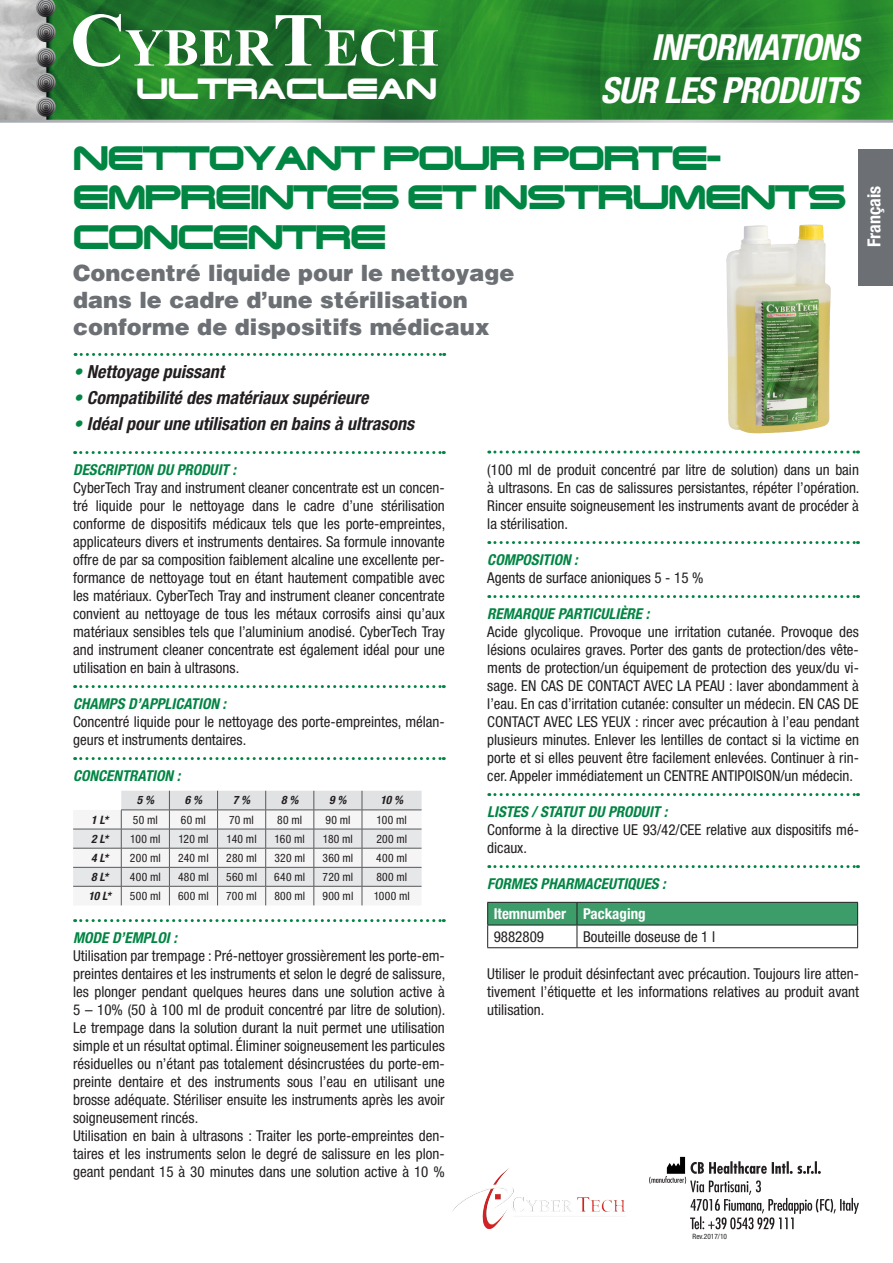
<style>
.page{position:relative;width:893px;height:1263px;background:#fff}
.page>*{position:absolute;margin:0;border:0;box-sizing:border-box;transform-origin:0 0}
.t1{font:700 53.25px "Times New Roman";color:#fff}
.t2{font:italic 700 condensed 36px/43.2px "Helvetica Neue LTW1 G";letter-spacing:-.025em;color:#fff;text-align:right}
.t3{font:33px/39.6px "Jeepjeep";letter-spacing:-.025em;color:#008543}
.t4{font:28.5px "Jeepjeep";color:#fff}
.t5{font:900 22.5px/27px "Helvetica LT";color:#6c7074}
.t6{font:italic 700 condensed 18px "Helvetica Neue LTW1 G";color:#231f20}
.t7{font:700 condensed 18px "Helvetica Neue LTW1 G";color:#fff}
.t8{font:condensed 15px/18px "Helvetica Neue LTW1 G";color:#231f20;text-align:justify}
.t9{font:italic 700 condensed 15px "Helvetica Neue LTW1 G";color:#008543}
.t10{font:700 condensed 15px "Helvetica Neue LTW1 G";color:#fff}
.t11{font:condensed 11.55px "Helvetica Neue LTW1 G";letter-spacing:.02em;color:#231f20}
.t12{font:italic 700 condensed 11.55px "Helvetica Neue LTW1 G";color:#231f20}
.t13{font:condensed 7.35px "Helvetica Neue LTW1 G";color:#231f20}
.s1{font-size:76.05px}
.s2{color:#008543}
</style>
<div class="page">
<svg style="left:0;top:0;width:893px;height:123px;background:#2f8337"></svg>
<svg style="left:649px;top:1161px;width:210px;height:68px"></svg>
<img style="left:667px;top:1156px;width:18px;height:18px">
<img style="left:486px;top:1168px;width:23px;height:22px">
<div style="left:859px;top:149px;width:34px;height:136px;background:#6c7074"></div>
<svg style="left:75px;top:451px;width:369px;height:3px"></svg>
<svg style="left:75px;top:685px;width:369px;height:3px"></svg>
<svg style="left:75px;top:757px;width:369px;height:3px"></svg>
<svg style="left:75px;top:919px;width:369px;height:3px"></svg>
<svg style="left:489px;top:541px;width:369px;height:3px"></svg>
<svg style="left:489px;top:595px;width:369px;height:3px"></svg>
<svg style="left:489px;top:793px;width:369px;height:3px"></svg>
<svg style="left:489px;top:865px;width:369px;height:3px"></svg>
<svg style="left:489px;top:450px;width:369px;height:3px"></svg>
<svg style="left:75px;top:353px;width:370px;height:3px"></svg>
<hr style="left:487px;top:947px;width:90px;height:1px;background:#231f20">
<hr style="left:577px;top:947px;width:281px;height:1px;background:#231f20">
<svg style="left:487px;top:902px;width:371px;height:45px"></svg>
<svg style="left:73px;top:791px;width:349px;height:114px"></svg>
<hr style="left:73px;top:829px;width:48px;height:1px;background:#57585a">
<hr style="left:121px;top:829px;width:48px;height:1px;background:#57585a">
<hr style="left:169px;top:829px;width:49px;height:1px;background:#57585a">
<hr style="left:218px;top:829px;width:48px;height:1px;background:#57585a">
<hr style="left:266px;top:829px;width:48px;height:1px;background:#57585a">
<hr style="left:314px;top:829px;width:48px;height:1px;background:#57585a">
<hr style="left:362px;top:829px;width:60px;height:1px;background:#57585a">
<img style="left:726px;top:224px;width:86px;height:209px">
<h1 class="t1" style="left:70px;top:11px;width:370px"><span class="s1">C</span>YBER<span class="s1">T</span>ECH</h1>
<h3 class="t4" style="left:136px;top:66px;width:302px">ULTRACLEAN</h3>
<h2 class="t2" style="left:601px;top:26px;width:260px">INFORMATIONS<br>SUR LES PRODUITS</h2>
<h3 class="t3" style="left:73px;top:136px;width:775px">NETTOYANT POUR PORTE-<br>EMPREINTES ET INSTRUMENTS<br>CONCENTRE</h3>
<h3 class="t5" style="left:73px;top:259px;width:443px">Concentré liquide pour le nettoyage dans le cadre d’une stérilisation conforme de dispositifs médicaux</h3>
<p class="t6" style="left:74px;top:361px;width:152px"><span class="s2">•</span> Nettoyage puissant</p>
<p class="t6" style="left:74px;top:387px;width:297px"><span class="s2">•</span> Compatibilité des matériaux supérieure</p>
<p class="t6" style="left:74px;top:413px;width:342px"><span class="s2">•</span> Idéal pour une utilisation en bains à ultrasons</p>
<p class="t7" style="left:863px;top:247px;width:62px;rotate:-90deg">Français</p>
<p class="t9" style="left:73px;top:461px;width:164px">DESCRIPTION DU PRODUIT :</p>
<p class="t8" style="left:73px;top:479px;width:374px">CyberTech Tray and instrument cleaner concentrate est un concen&shy;tré liquide pour le nettoyage dans le cadre d’une stérilisation conforme de dispositifs médicaux tels que les porte-empreintes, applicateurs divers et instruments dentaires. Sa formule innovante offre de par sa composition faiblement alcaline une excellente per&shy;formance de nettoyage tout en étant hautement compatible avec les matériaux. CyberTech Tray and instrument cleaner concentrate convient au nettoyage de tous les métaux corrosifs ainsi qu’aux matériaux sensibles tels que l’aluminium anodisé. CyberTech Tray and instrument cleaner concentrate est également idéal pour une utilisation en bain à ultrasons.</p>
<p class="t9" style="left:73px;top:695px;width:155px">CHAMPS D’APPLICATION :</p>
<p class="t8" style="left:73px;top:713px;width:373px">Concentré liquide pour le nettoyage des porte-empreintes, mélan&shy;geurs et instruments dentaires.</p>
<p class="t9" style="left:73px;top:767px;width:109px">CONCENTRATION :</p>
<p class="t12" style="left:137px;top:793px;width:19px">5 %</p>
<p class="t12" style="left:185px;top:793px;width:19px">6 %</p>
<p class="t12" style="left:233px;top:793px;width:19px">7 %</p>
<p class="t12" style="left:281px;top:793px;width:19px">8 %</p>
<p class="t12" style="left:329px;top:793px;width:19px">9 %</p>
<p class="t12" style="left:380px;top:793px;width:24px">10 %</p>
<p class="t12" style="left:91px;top:812px;width:19px">1 L*</p>
<p class="t11" style="left:133px;top:813px;width:26px">50 ml</p>
<p class="t11" style="left:181px;top:813px;width:26px">60 ml</p>
<p class="t11" style="left:229px;top:813px;width:26px">70 ml</p>
<p class="t11" style="left:277px;top:813px;width:26px">80 ml</p>
<p class="t11" style="left:325px;top:813px;width:26px">90 ml</p>
<p class="t11" style="left:377px;top:813px;width:32px">100 ml</p>
<p class="t12" style="left:91px;top:832px;width:19px">2 L*</p>
<p class="t11" style="left:130px;top:832px;width:32px">100 ml</p>
<p class="t11" style="left:178px;top:832px;width:31px">120 ml</p>
<p class="t11" style="left:227px;top:832px;width:32px">140 ml</p>
<p class="t11" style="left:275px;top:832px;width:32px">160 ml</p>
<p class="t11" style="left:323px;top:832px;width:32px">180 ml</p>
<p class="t11" style="left:376px;top:832px;width:32px">200 ml</p>
<p class="t12" style="left:91px;top:851px;width:19px">4 L*</p>
<p class="t11" style="left:130px;top:851px;width:32px">200 ml</p>
<p class="t11" style="left:178px;top:851px;width:32px">240 ml</p>
<p class="t11" style="left:226px;top:851px;width:32px">280 ml</p>
<p class="t11" style="left:274px;top:851px;width:32px">320 ml</p>
<p class="t11" style="left:322px;top:851px;width:32px">360 ml</p>
<p class="t11" style="left:376px;top:851px;width:32px">400 ml</p>
<p class="t12" style="left:91px;top:870px;width:19px">8 L*</p>
<p class="t11" style="left:130px;top:870px;width:32px">400 ml</p>
<p class="t11" style="left:178px;top:870px;width:32px">480 ml</p>
<p class="t11" style="left:226px;top:870px;width:32px">560 ml</p>
<p class="t11" style="left:274px;top:870px;width:32px">640 ml</p>
<p class="t11" style="left:323px;top:870px;width:32px">720 ml</p>
<p class="t11" style="left:376px;top:870px;width:32px">800 ml</p>
<p class="t12" style="left:89px;top:889px;width:24px">10 L*</p>
<p class="t11" style="left:130px;top:889px;width:32px">500 ml</p>
<p class="t11" style="left:178px;top:889px;width:32px">600 ml</p>
<p class="t11" style="left:226px;top:889px;width:32px">700 ml</p>
<p class="t11" style="left:274px;top:889px;width:32px">800 ml</p>
<p class="t11" style="left:322px;top:889px;width:32px">900 ml</p>
<p class="t11" style="left:374px;top:889px;width:38px">1000 ml</p>
<p class="t9" style="left:73px;top:929px;width:105px">MODE D’EMPLOI :</p>
<p class="t8" style="left:73px;top:947px;width:374px;text-align:left">Utilisation par trempage : Pré-nettoyer grossièrement les porte-em&shy;preintes dentaires et les instruments et selon le degré de salissure, les plonger pendant quelques heures dans une solution active à 5 – 10% (50 à 100 ml de produit concentré par litre de solution).<br>Le trempage dans la solution durant la nuit permet une utilisation simple et un résultat optimal. Éliminer soigneusement les particules résiduelles ou n’étant pas totalement désincrustées du porte-em&shy;preinte dentaire et des instruments sous l’eau en utilisant une brosse adéquate. Stériliser ensuite les instruments après les avoir soigneusement rincés.<br>Utilisation en bain à ultrasons : Traiter les porte-empreintes den&shy;taires et les instruments selon le degré de salissure en les plon&shy;geant pendant 15 à 30 minutes dans une solution active à 10 %</p>
<p class="t8" style="left:487px;top:461px;width:374px">(100 ml de produit concentré par litre de solution) dans un bain à ultrasons. En cas de salissures persistantes, répéter l’opération.<br>Rincer ensuite soigneusement les instruments avant de procéder à la stérilisation.</p>
<p class="t9" style="left:487px;top:551px;width:92px">COMPOSITION :</p>
<p class="t8" style="left:487px;top:569px;width:218px">Agents de surface anioniques 5 - 15 %</p>
<p class="t9" style="left:487px;top:605px;width:164px">REMARQUE PARTICULIÈRE :</p>
<p class="t8" style="left:487px;top:623px;width:373px">Acide glycolique. Provoque une irritation cutanée. Provoque des lésions oculaires graves. Porter des gants de protection/des vête&shy;ments de protection/un équipement de protection des yeux/du vi&shy;sage. EN CAS DE CONTACT AVEC LA PEAU : laver abondamment à l’eau. En cas d’irritation cutanée: consulter un médecin. EN CAS DE CONTACT AVEC LES YEUX : rincer avec précaution à l’eau pendant plusieurs minutes. Enlever les lentilles de contact si la victime en porte et si elles peuvent être facilement enlevées. Continuer à rin&shy;cer. Appeler immédiatement un CENTRE ANTIPOISON/un médecin.</p>
<p class="t9" style="left:487px;top:803px;width:181px">LISTES / STATUT DU PRODUIT :</p>
<p class="t8" style="left:487px;top:821px;width:373px">Conforme à la directive UE 93/42/CEE relative aux dispositifs mé&shy;dicaux.</p>
<p class="t9" style="left:487px;top:875px;width:180px">FORMES PHARMACEUTIQUES :</p>
<p class="t10" style="left:494px;top:905px;width:154px">Itemnumber Packaging</p>
<p class="t8" style="left:494px;top:927px;width:52px">9882809</p>
<p class="t8" style="left:583px;top:927px;width:134px">Bouteille doseuse de 1 l</p>
<p class="t8" style="left:487px;top:965px;width:373px">Utiliser le produit désinfectant avec précaution. Toujours lire atten&shy;tivement l’étiquette et les informations relatives au produit avant utilisation.</p>
<p class="t13" style="left:693px;top:1232px;width:36px">Rev.2017/10</p>
</div>
